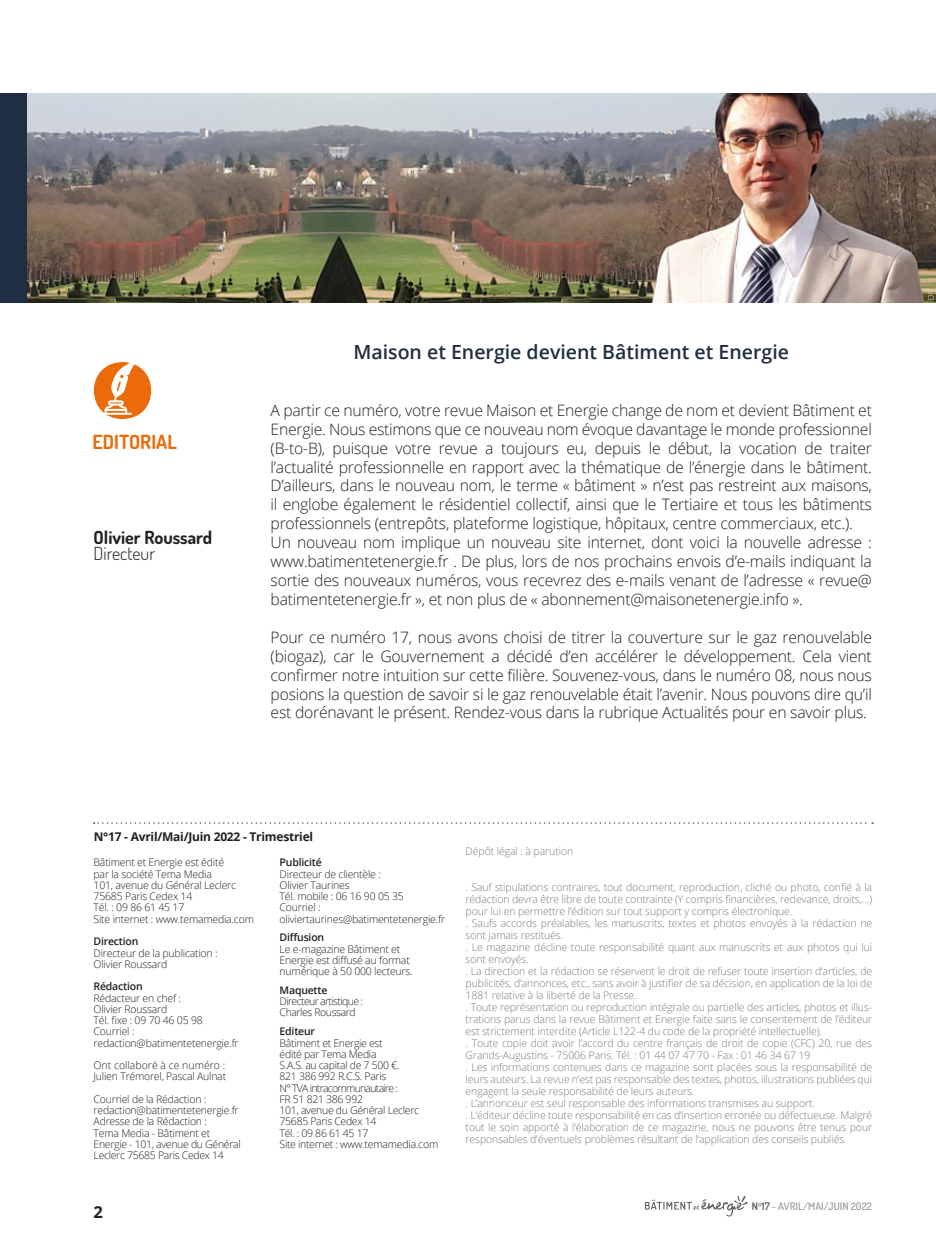
<style>
.page{position:relative;width:936px;height:1234px;background:#fff}
.page>*{position:absolute;margin:0;border:0;box-sizing:border-box;transform-origin:0 0}
.t1{font:600 19.5px "Open Sans";color:#1f2e42}
.t2{font:700 19.5px "Dosis";color:#eb6b0a}
.t3{font:700 18px "Dosis";color:#231f20}
.t4{font:300 18px "Dosis";color:#231f20}
.t5{font:700 16.5px "Open Sans";color:#231f20}
.t6{font:300 15.75px/18.9px "Open Sans";letter-spacing:-.015em;color:#231f20}
.t7{font:700 12px "Open Sans";letter-spacing:-.02em;color:#231f20}
.t8{font:300 10.5px/12px "Open Sans";letter-spacing:-.01em;color:#787a7d}
.t9{font:300 10.5px/11.2px "Open Sans";letter-spacing:-.02em;color:#231f20}
.t10{font:600 10.5px "Open Sans";letter-spacing:-.02em;color:#231f20}
.t11{font:300 10.5px/11.2px "Open Sans";letter-spacing:-.06em;color:#231f20}
.t12{font:600 10.5px "Dosis";color:#a1a3a6}
.s1{color:#57585a}
.s2{font-size:9px;color:#57585a}
.s3{color:#b6b7bb}
</style>
<div class="page">
<svg style="left:645px;top:1196px;width:102px;height:20px"></svg>
<img style="left:27px;top:94px;width:908px;height:208px">
<svg style="left:94px;top:822px;width:779px;height:1px"></svg>
<div style="left:94px;top:362px;width:57px;height:57px;background:#eb6b0a;border-radius:50%"></div>
<svg style="left:101px;top:362px;width:37px;height:52px"></svg>
<svg style="left:927px;top:290px;width:6px;height:9px"></svg>
<div style="left:0;top:94px;width:27px;height:209px;background:#1f2e42"></div>
<h1 class="t2" style="left:92px;top:429px;width:86px">EDITOrial</h1>
<h2 class="t3" style="left:94px;top:525px;width:120px">Olivier Roussard</h2>
<h2 class="t4" style="left:94px;top:541px;width:63px">Directeur</h2>
<h1 class="t1" style="left:353px;top:338px;width:437px">Maison et Energie devient Bâtiment et Energie</h1>
<p class="t6" style="left:270px;top:400px;width:602px">A partir ce numéro, votre revue Maison et Energie change de nom et devient Bâtiment et Energie. Nous estimons que ce nouveau nom évoque davantage le monde professionnel (B-to-B), puisque votre revue a toujours eu, depuis le début, la vocation de traiter l’actualité professionnelle en rapport avec la thématique de l’énergie dans le bâtiment.<br>D’ailleurs, dans le nouveau nom, le terme « bâtiment » n’est pas restreint aux maisons, il englobe également le résidentiel collectif, ainsi que le Tertiaire et tous les bâtiments professionnels (entrepôts, plateforme logistique, hôpitaux, centre commerciaux, etc.).<br>Un nouveau nom implique un nouveau site internet, dont voici la nouvelle adresse : www.batimentetenergie.fr . De plus, lors de nos prochains envois d’e-mails indiquant la sortie des nouveaux numéros, vous recevrez des e-mails venant de l’adresse « revue@ batimentetenergie.fr », et non plus de « abonnement@maisonetenergie.info ».</p>
<p class="t6" style="left:270px;top:627px;width:603px;text-align:justify">Pour ce numéro 17, nous avons choisi de titrer la couverture sur le gaz renouvelable (biogaz), car le Gouvernement a décidé d’en accélérer le développement. Cela vient confirmer notre intuition sur cette filière. Souvenez-vous, dans le numéro 08, nous nous posions la question de savoir si le gaz renouvelable était l’avenir. Nous pouvons dire qu’il est dorénavant le présent. Rendez-vous dans la rubrique Actualités pour en savoir plus.</p>
<p class="t7" style="left:94px;top:828px;width:221px">N°17 - Avril/Mai/Juin 2022 - Trimestriel</p>
<p class="t9" style="left:94px;top:856px;width:162px">Bâtiment et Energie est édité<br>par la société Tema Media<br>101, avenue du Général Leclerc<br>75685 Paris Cedex 14<br>Tél. : 09 86 61 45 17<br>Site internet : www.temamedia.com</p>
<p class="t10" style="left:94px;top:934px;width:46px">Direction</p>
<p class="t9" style="left:94px;top:946px;width:125px">Directeur de la publication :<br>Olivier Roussard</p>
<p class="t10" style="left:94px;top:979px;width:51px">Rédaction</p>
<p class="t9" style="left:94px;top:991px;width:147px">Rédacteur en chef :<br>Olivier Roussard<br>Tél. fixe : 09 70 46 05 98<br>Courriel : redaction@batimentetenergie.fr</p>
<p class="t9" style="left:94px;top:1059px;width:134px">Ont collaboré à ce numéro :<br>Julien Trémorel, Pascal Aulnat</p>
<p class="t9" style="left:94px;top:1092px;width:149px">Courriel de la Rédaction : redaction@batimentetenergie.fr<br>Adresse de la Rédaction :<br>Tema Media - Bâtiment et<br>Energie - 101, avenue du Général<br>Leclerc 75685 Paris Cedex 14</p>
<p class="t10" style="left:279px;top:855px;width:44px">Publicité</p>
<p class="t9" style="left:279px;top:867px;width:167px">Directeur de clientèle :<br>Olivier Taurines<br>Tél. mobile : 06 16 90 05 35<br>Courriel : oliviertaurines@batimentetenergie.fr</p>
<p class="t10" style="left:279px;top:930px;width:46px">Diffusion</p>
<p class="t9" style="left:279px;top:942px;width:134px">Le e-magazine Bâtiment et<br>Energie est diffusé au format numérique à 50 000 lecteurs.</p>
<p class="t10" style="left:279px;top:982px;width:49px">Maquette</p>
<p class="t11" style="left:279px;top:995px;width:85px">Directeur artistique :<br>Charles Roussard</p>
<p class="t10" style="left:279px;top:1023px;width:37px">Editeur</p>
<p class="t9" style="left:279px;top:1036px;width:160px">Bâtiment et Energie est<br>édité par Tema Media<br>S.A.S. au capital de 7 500 €.<br>821 386 992 R.C.S. Paris<br>N° TVA intracommunautaire :<br>FR 51 821 386 992<br>101, avenue du Général Leclerc<br>75685 Paris Cedex 14<br>Tél. : 09 86 61 45 17<br>Site internet : www.temamedia.com</p>
<p class="t8" style="left:465px;top:844px;width:109px">Dépôt légal : à parution</p>
<p class="t8" style="left:465px;top:880px;width:408px">. Sauf stipulations contraires, tout document, reproduction, cliché ou photo, confié à la rédaction devra être libre de toute contrainte (Y compris financières, redevance, droits,…) pour lui en permettre l’édition sur tout support y compris électronique.<br>. Saufs accords préalables, les manuscrits, textes et photos envoyés à la rédaction ne sont jamais restitués.<br>. Le magazine décline toute responsabilité quant aux manuscrits et aux photos qui lui sont envoyés.<br>. La direction et la rédaction se réservent le droit de refuser toute insertion d’articles, de publicités, d’annonces, etc., sans avoir à justifier de sa décision, en application de la loi de 1881 relative à la liberté de la Presse.<br>. Toute représentation ou reproduction intégrale ou partielle des articles, photos et illus&shy;trations parus dans la revue Bâtiment et Energie faite sans le consentement de l’éditeur est strictement interdite (Article L122-4 du code de la propriété intellectuelle).<br>. Toute copie doit avoir l’accord du centre français de droit de copie (CFC) 20, rue des Grands-Augustins - 75006 Paris. Tél. : 01 44 07 47 70 - Fax : 01 46 34 67 19<br>. Les informations contenues dans ce magazine sont placées sous la responsabilité de leurs auteurs. La revue n’est pas responsable des textes, photos, illustrations publiées qui engagent la seule responsabilité de leurs auteurs.<br>. L’annonceur est seul responsable des informations transmises au support.<br>. L’éditeur décline toute responsabilité en cas d’insertion erronée ou défectueuse. Malgré tout le soin apporté à l‘élaboration de ce magazine, nous ne pouvons être tenus pour responsables d’éventuels problèmes résultant de l‘application des conseils publiés.</p>
<h3 class="t5" style="left:94px;top:1199px;width:11px">2</h3>
<p class="t12" style="left:752px;top:1199px;width:122px"><span class="s1">N</span><span class="s2">°</span><span class="s1">17</span> <span class="s3">-</span> AVRIL/MAI/JUIN 2022</p>
</div>
